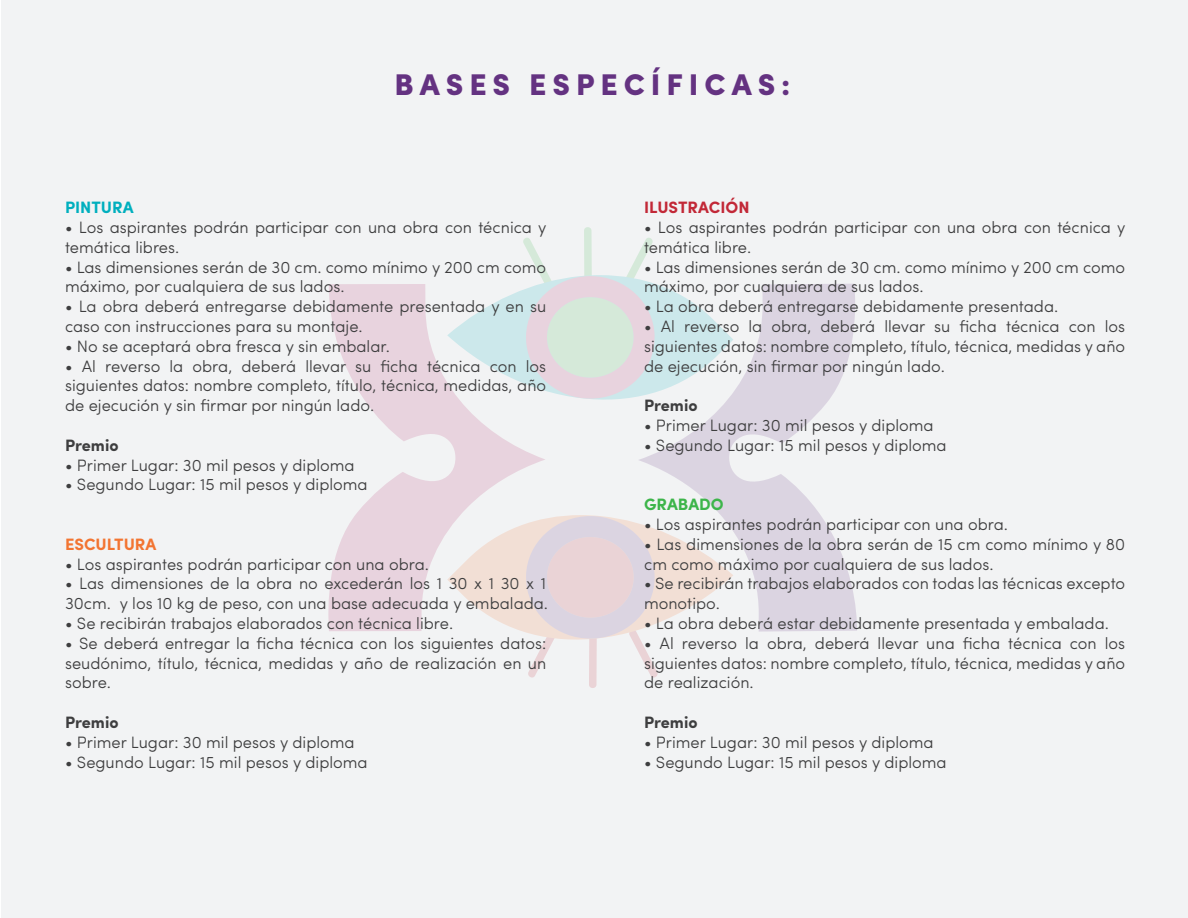
<style>
.page{position:relative;width:1188px;height:918px;background:#fff}
.page>*{position:absolute;margin:0;border:0;box-sizing:border-box;transform-origin:0 0}
.t1{font:900 30px "Sofia Pro";letter-spacing:.2em;color:#643281}
.t2{font:300 16.5px/19.8px "Sofia Pro";color:#3e3e3f}
.t3{font:700 16.5px "Sofia Pro";color:#3e3e3f}
.t4{font:700 16.5px "Sofia Pro";color:#c22837}
.t5{font:700 16.5px "Sofia Pro";color:#f37532}
.t6{font:700 16.5px "Sofia Pro";color:#00afbe}
.t7{font:700 16.5px "Sofia Pro";color:#3db54a}
</style>
<div class="page">
<div style="left:2px;top:0;width:1186px;height:918px;background:#f2f3f4"></div>
<svg style="left:639px;top:284px;width:218px;height:348px;fill:#dbd4e1"></svg>
<svg style="left:328px;top:284px;width:217px;height:347px;fill:#e8d3de"></svg>
<svg style="left:447px;top:227px;width:286px;height:195px"></svg>
<svg style="left:447px;top:515px;width:286px;height:173px"></svg>
<h1 class="t1" style="left:394px;top:60px;width:398px">BASES ESPECÍFICAS:</h1>
<p class="t6" style="left:65px;top:195px;width:70px">PINTURA</p>
<p class="t2" style="left:65px;top:216px;width:483px">• Los aspirantes podrán participar con una obra con técnica y temática libres.</p>
<p class="t2" style="left:65px;top:256px;width:483px">• Las dimensiones serán de 30 cm. como mínimo y 200 cm como máximo, por cualquiera de sus lados.</p>
<p class="t2" style="left:65px;top:295px;width:483px">• La obra deberá entregarse debidamente presentada y en su caso con instrucciones para su montaje.</p>
<p class="t2" style="left:65px;top:335px;width:326px">• No se aceptará obra fresca y sin embalar.</p>
<p class="t2" style="left:65px;top:355px;width:483px;text-align:justify">• Al reverso la obra, deberá llevar su ficha técnica con los siguientes datos: nombre completo, título, técnica, medidas, año de ejecución y sin firmar por ningún lado.</p>
<p class="t3" style="left:65px;top:432px;width:55px">Premio</p>
<p class="t2" style="left:65px;top:454px;width:291px">• Primer Lugar: 30 mil pesos y diploma</p>
<p class="t2" style="left:65px;top:474px;width:304px">• Segundo Lugar: 15 mil pesos y diploma</p>
<p class="t5" style="left:65px;top:531px;width:93px">ESCULTURA</p>
<p class="t2" style="left:65px;top:553px;width:366px">• Los aspirantes podrán participar con una obra.</p>
<p class="t2" style="left:65px;top:573px;width:485px">• Las dimensiones de la obra no excederán los 1 30 x 1 30 x 1<br>30cm. y los 10 kg de peso, con una base adecuada y embalada.</p>
<p class="t2" style="left:65px;top:612px;width:390px">• Se recibirán trabajos elaborados con técnica libre.</p>
<p class="t2" style="left:65px;top:632px;width:483px;text-align:justify">• Se deberá entregar la ficha técnica con los siguientes datos: seudónimo, título, técnica, medidas y año de realización en un sobre.</p>
<p class="t3" style="left:65px;top:710px;width:55px">Premio</p>
<p class="t2" style="left:65px;top:731px;width:291px">• Primer Lugar: 30 mil pesos y diploma</p>
<p class="t2" style="left:65px;top:751px;width:304px">• Segundo Lugar: 15 mil pesos y diploma</p>
<p class="t4" style="left:644px;top:195px;width:107px">ILUSTRACIÓN</p>
<p class="t2" style="left:644px;top:216px;width:483px">• Los aspirantes podrán participar con una obra con técnica y temática libre.</p>
<p class="t2" style="left:644px;top:256px;width:483px">• Las dimensiones serán de 30 cm. como mínimo y 200 cm como máximo, por cualquiera de sus lados.</p>
<p class="t2" style="left:644px;top:295px;width:416px">• La obra deberá entregarse debidamente presentada.</p>
<p class="t2" style="left:644px;top:315px;width:483px;text-align:justify">• Al reverso la obra, deberá llevar su ficha técnica con los siguientes datos: nombre completo, título, técnica, medidas y año de ejecución, sin firmar por ningún lado.</p>
<p class="t3" style="left:644px;top:393px;width:55px">Premio</p>
<p class="t2" style="left:644px;top:414px;width:291px">• Primer Lugar: 30 mil pesos y diploma</p>
<p class="t2" style="left:644px;top:434px;width:304px">• Segundo Lugar: 15 mil pesos y diploma</p>
<p class="t7" style="left:644px;top:492px;width:81px">GRABADO</p>
<p class="t2" style="left:644px;top:513px;width:366px">• Los aspirantes podrán participar con una obra.</p>
<p class="t2" style="left:644px;top:533px;width:483px">• Las dimensiones de la obra serán de 15 cm como mínimo y 80 cm como máximo por cualquiera de sus lados.</p>
<p class="t2" style="left:644px;top:573px;width:483px">• Se recibirán trabajos elaborados con todas las técnicas excepto monotipo.</p>
<p class="t2" style="left:644px;top:612px;width:466px">• La obra deberá estar debidamente presentada y embalada.</p>
<p class="t2" style="left:644px;top:632px;width:483px;text-align:justify">• Al reverso la obra, deberá llevar una ficha técnica con los siguientes datos: nombre completo, título, técnica, medidas y año de realización.</p>
<p class="t3" style="left:644px;top:710px;width:55px">Premio</p>
<p class="t2" style="left:644px;top:731px;width:291px">• Primer Lugar: 30 mil pesos y diploma</p>
<p class="t2" style="left:644px;top:751px;width:304px">• Segundo Lugar: 15 mil pesos y diploma</p>
</div>
